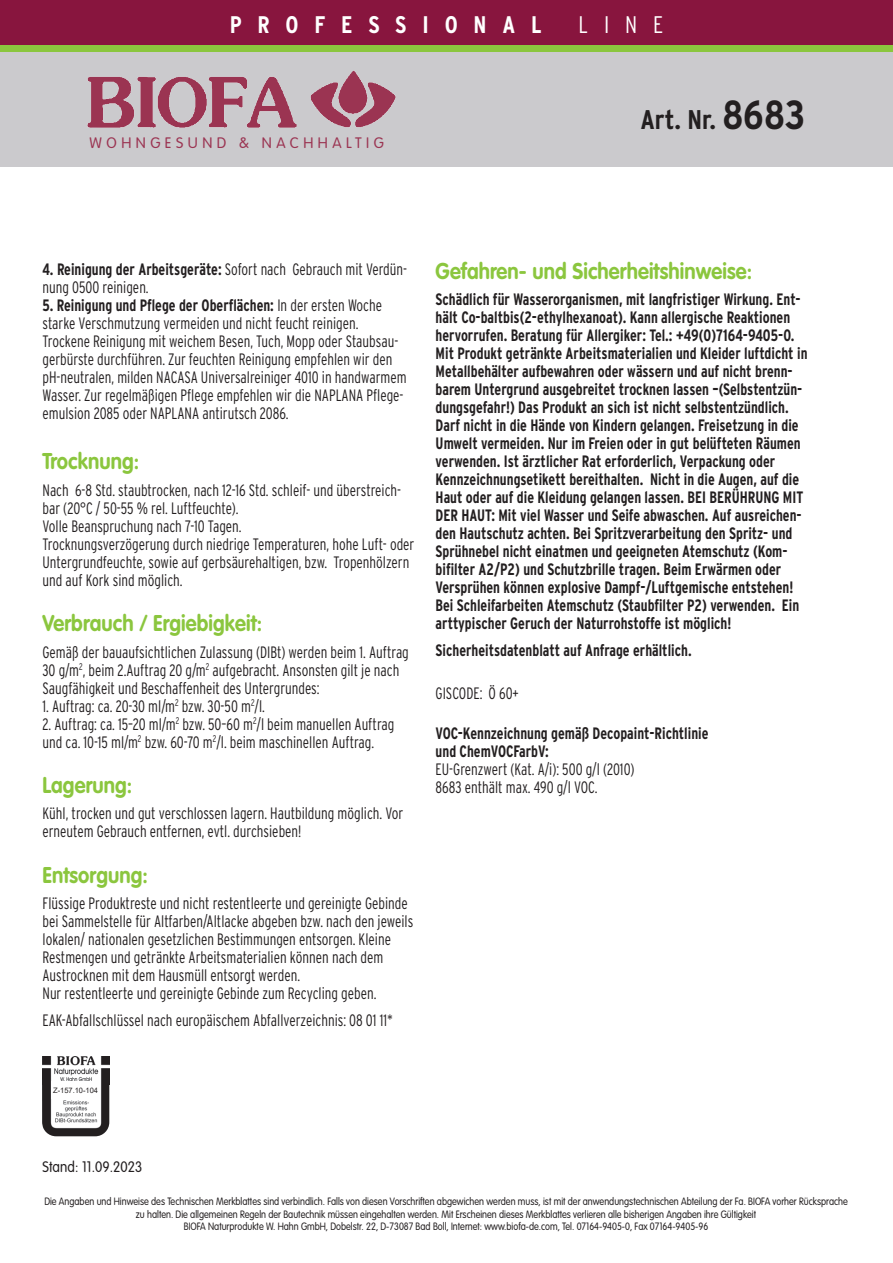
<style>
.page{position:relative;width:893px;height:1263px;background:#fff}
.page>*{position:absolute;margin:0;border:0;box-sizing:border-box;transform-origin:0 0}
.t1{font:700 condensed 27px "Interstate";color:#231f20}
.t2{font:700 condensed 24px "Interstate";letter-spacing:.66em;color:#fff}
.t3{font:300 condensed 24px "Interstate";color:#fff}
.t4{font:700 22.5px "VAG Rounded Std";letter-spacing:.005em;color:#8bc63e;scale:.9 1}
.t5{font:300 condensed 16.5px/18px "Interstate";color:#231f20;scale:.9 1}
.t6{font:700 condensed 16.5px/18px "Interstate";color:#231f20;scale:.9 1}
.t7{font:300 15px "VAG Rounded Std";letter-spacing:.3em;color:#9b3452}
.t8{font:300 15px "VAG Rounded Std";letter-spacing:.005em;color:#231f20;scale:.9 1}
.t9{font:300 10.5px/12.6px "VAG Rounded Std";color:#231f20;text-align:center;scale:.87 1}
.t10{font:7.5px "Arial";color:#231f20}
.s1{font-size:40.5px}
.s2{font-weight:700}
</style>
<div class="page">
<div style="left:0;top:33px;width:893px;height:134px;background:#cbcacd"></div>
<div style="left:0;top:0;width:893px;height:51px;background:#8bc63e"></div>
<div style="left:0;top:0;width:893px;height:45px;background:#88153e"></div>
<img style="left:87px;top:70px;width:309px;height:58px">
<img style="left:42px;top:1084px;width:67px;height:52px">
<img style="left:42px;top:1056px;width:67px;height:28px">
<div style="left:51px;top:1081px;width:49px;height:18px;background:#fff"></div>
<h2 class="t2" style="left:230px;top:10px;width:313px">PROFESSIONAL</h2>
<h2 class="t3" style="left:579px;top:10px;width:86px">LINE</h2>
<p class="t7" style="left:90px;top:134px;width:296px">WOHNGESUND &amp; NACHHALTIG</p>
<h1 class="t1" style="left:640px;top:103px;width:167px">Art. Nr. <span class="s1">8683</span></h1>
<p class="t5" style="left:43px;top:260px;width:407px"><span class="s2">4. Reinigung der Arbeitsgeräte:</span> Sofort nach Gebrauch mit Verdün&shy;nung 0500 reinigen.</p>
<p class="t5" style="left:43px;top:296px;width:406px"><span class="s2">5. Reinigung und Pflege der Oberflächen:</span> In der ersten Woche starke Verschmutzung vermeiden und nicht feucht reinigen.<br>Trockene Reinigung mit weichem Besen, Tuch, Mopp oder Staubsau&shy;gerbürste durchführen. Zur feuchten Reinigung empfehlen wir den pH-neutralen, milden NACASA Universalreiniger 4010 in handwarmem Wasser. Zur regelmäßigen Pflege empfehlen wir die NAPLANA Pflege&shy;emulsion 2085 oder NAPLANA antirutsch 2086.</p>
<h3 class="t4" style="left:43px;top:448px;width:109px">Trocknung:</h3>
<p class="t5" style="left:43px;top:481px;width:415px">Nach 6-8 Std. staubtrocken, nach 12-16 Std. schleif- und überstreich&shy;bar (20°C / 50-55 % rel. Luftfeuchte).<br>Volle Beanspruchung nach 7-10 Tagen.<br>Trocknungsverzögerung durch niedrige Temperaturen, hohe Luft- oder Untergrundfeuchte, sowie auf gerbsäurehaltigen, bzw. Tropenhölzern und auf Kork sind möglich.</p>
<h3 class="t4" style="left:43px;top:610px;width:246px">Verbrauch / Ergiebigkeit:</h3>
<p class="t5" style="left:43px;top:643px;width:409px">Gemäß der bauaufsichtlichen Zulassung (DIBt) werden beim 1. Auftrag<br>30 g/m<sup>2</sup>, beim 2.Auftrag 20 g/m<sup>2</sup> aufgebracht. Ansonsten gilt je nach<br>Saugfähigkeit und Beschaffenheit des Untergrundes:</p>
<p class="t5" style="left:43px;top:697px;width:249px">1. Auftrag: ca. 20-30 ml/m<sup>2</sup> bzw. 30-50 m<sup>2</sup>/l.</p>
<p class="t5" style="left:43px;top:715px;width:393px">2. Auftrag: ca. 15–20 ml/m<sup>2</sup> bzw. 50–60 m<sup>2</sup>/l beim manuellen Auftrag und ca. 10-15 ml/m<sup>2</sup> bzw. 60-70 m<sup>2</sup>/l. beim maschinellen Auftrag.</p>
<h3 class="t4" style="left:43px;top:772px;width:101px">Lagerung:</h3>
<p class="t5" style="left:43px;top:804px;width:402px">Kühl, trocken und gut verschlossen lagern. Hautbildung möglich. Vor erneutem Gebrauch entfernen, evtl. durchsieben!</p>
<h3 class="t4" style="left:43px;top:861px;width:119px">Entsorgung:</h3>
<p class="t5" style="left:43px;top:894px;width:414px">Flüssige Produktreste und nicht restentleerte und gereinigte Gebinde bei Sammelstelle für Altfarben/Altlacke abgeben bzw. nach den jeweils lokalen/ nationalen gesetzlichen Bestimmungen entsorgen. Kleine Restmengen und getränkte Arbeitsmaterialien können nach dem Austrocknen mit dem Hausmüll entsorgt werden.<br>Nur restentleerte und gereinigte Gebinde zum Recycling geben.</p>
<p class="t5" style="left:43px;top:1011px;width:391px">EAK-Abfallschlüssel nach europäischem Abfallverzeichnis: 08 01 11*</p>
<h3 class="t4" style="left:436px;top:258px;width:353px">Gefahren- und Sicherheitshinweise:</h3>
<p class="t6" style="left:436px;top:290px;width:415px">Schädlich für Wasserorganismen, mit langfristiger Wirkung. Ent&shy;hält Co-baltbis(2-ethylhexanoat). Kann allergische Reaktionen hervorrufen. Beratung für Allergiker: Tel.: +49(0)7164-9405-0.<br>Mit Produkt getränkte Arbeitsmaterialien und Kleider luftdicht in Metallbehälter aufbewahren oder wässern und auf nicht brenn&shy;barem Untergrund ausgebreitet trocknen lassen –(Selbstentzün&shy;dungsgefahr!) Das Produkt an sich ist nicht selbstentzündlich.<br>Darf nicht in die Hände von Kindern gelangen. Freisetzung in die Umwelt vermeiden. Nur im Freien oder in gut belüfteten Räumen verwenden. Ist ärztlicher Rat erforderlich, Verpackung oder Kennzeichnungsetikett bereithalten. Nicht in die Augen, auf die Haut oder auf die Kleidung gelangen lassen. BEI BERÜHRUNG MIT DER HAUT: Mit viel Wasser und Seife abwaschen. Auf ausreichen&shy;den Hautschutz achten. Bei Spritzverarbeitung den Spritz- und Sprühnebel nicht einatmen und geeigneten Atemschutz (Kom&shy;bifilter A2/P2) und Schutzbrille tragen. Beim Erwärmen oder Versprühen können explosive Dampf-/Luftgemische entstehen!<br>Bei Schleifarbeiten Atemschutz (Staubfilter P2) verwenden. Ein arttypischer Geruch der Naturrohstoffe ist möglich!</p>
<p class="t6" style="left:436px;top:641px;width:286px">Sicherheitsdatenblatt auf Anfrage erhältlich.</p>
<p class="t5" style="left:436px;top:684px;width:94px">GISCODE: Ö 60+</p>
<p class="t6" style="left:436px;top:724px;width:305px">VOC-Kennzeichnung gemäß Decopaint-Richtlinie und ChemVOCFarbV:</p>
<p class="t5" style="left:436px;top:760px;width:223px">EU-Grenzwert (Kat. A/i): 500 g/l (2010)<br>8683 enthält max. 490 g/l VOC.</p>
<p class="t10" style="left:53px;top:1085px;width:47px">Z-157.10-104</p>
<p class="t8" style="left:43px;top:1159px;width:112px">Stand: 11.09.2023</p>
<p class="t9" style="left:44px;top:1195px;width:925px">Die Angaben und Hinweise des Technischen Merkblattes sind verbindlich. Falls von diesen Vorschriften abgewichen werden muss, ist mit der anwendungstechnischen Abteilung der Fa. BIOFA vorher Rücksprache zu halten. Die allgemeinen Regeln der Bautechnik müssen eingehalten werden. Mit Erscheinen dieses Merkblattes verlieren alle bisherigen Angaben ihre Gültigkeit<br>BIOFA Naturprodukte W. Hahn GmbH, Dobelstr. 22, D-73087 Bad Boll, Internet: www.biofa-de.com, Tel. 07164-9405-0, Fax 07164-9405-96</p>
</div>
